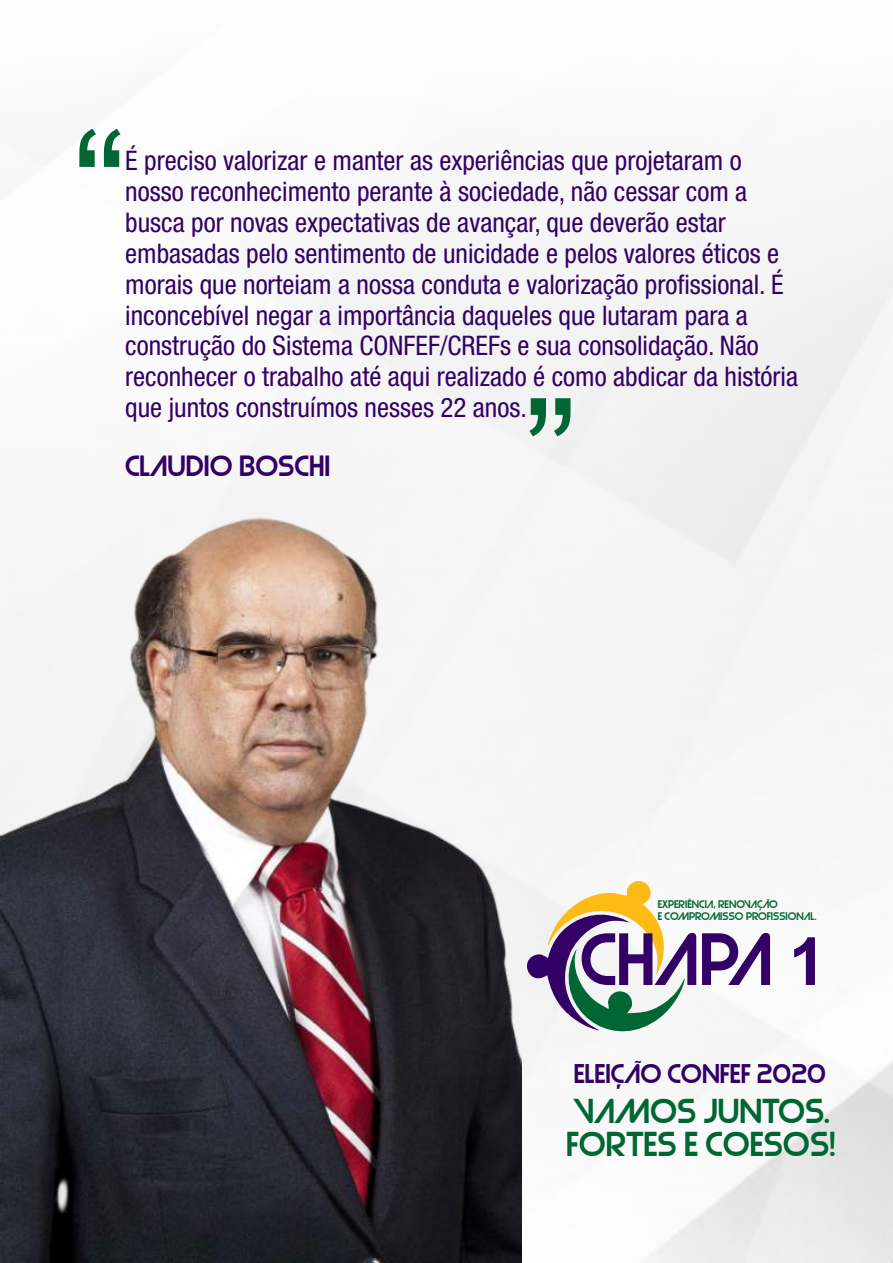
<style>
.page{position:relative;width:893px;height:1263px;background:#f7f7f7}
.page>*{position:absolute;margin:0;border:0;box-sizing:border-box;transform-origin:0 0}
.t1{font:162.6px "Arial";color:#063}
.t2{font:66.15px "Strasua";color:#306}
.t3{font:31.05px/32.7px "Strasua";color:#063}
.t4{font:condensed 27px/30.9px "Helvetica Neue LT Pro";color:#306}
.t5{font:26.25px "Strasua";color:#306}
.t6{font:24.3px "Strasua";color:#306}
.t7{font:9.9px/12px "Strasua";color:#063}
.s1{font-family:"Arial";font-weight:700}
</style>
<div class="page">
<img style="left:0;top:517px;width:521px;height:745px">
<svg style="left:518px;top:879px;width:167px;height:173px"></svg>
<h1 class="t1" style="left:73px;top:129px;width:56px">“</h1>
<p class="t4" style="left:125px;top:149px;width:674px">É preciso valorizar e manter as experiências que projetaram o nosso reconhecimento perante à sociedade, não cessar com a busca por novas expectativas de avançar, que deverão estar embasadas pelo sentimento de unicidade e pelos valores éticos e morais que norteiam a nossa conduta e valorização profissional. É inconcebível negar a importância daqueles que lutaram para a construção do Sistema CONFEF/CREFs e sua consolidação. Não reconhecer o trabalho até aqui realizado é como abdicar da história que juntos construímos nesses 22 anos.</p>
<p class="t5" style="left:125px;top:456px;width:207px">CLAUDIO BOSCHI</p>
<h1 class="t1" style="left:577px;top:436px;width:56px;rotate:-180deg">“</h1>
<p class="t7" style="left:658px;top:899px;width:160px">EXPERIÊNCIA, RENOVAÇÃO<br>E COMPROMISSO PROFISSIONAL.</p>
<h2 class="t2" style="left:580px;top:935px;width:247px">CHAPA <span class="s1">1</span></h2>
<p class="t6" style="left:574px;top:1065px;width:254px">ELEIÇÃO CONFEF 2020</p>
<p class="t3" style="left:566px;top:1099px;width:271px">VAMOS JUNTOS.<br>FORTES E COESOS!</p>
</div>
